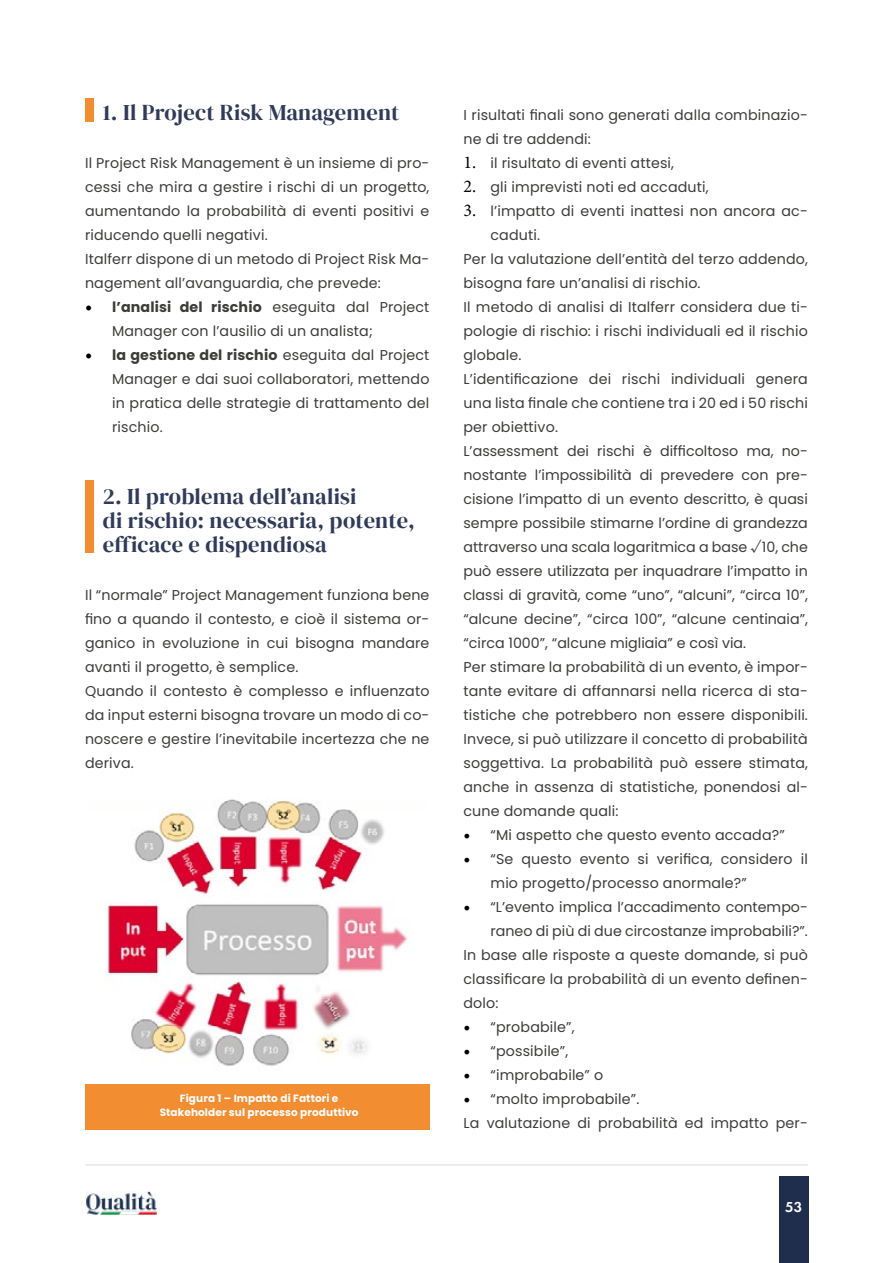
<style>
.page{position:relative;width:893px;height:1263px;background:#fff}
.page>*{position:absolute;margin:0;border:0;box-sizing:border-box;transform-origin:0 0}
.t1{font:22.5px/24px "DM Serif Display";letter-spacing:.01em;color:#303a59}
.t2{font:600 15px "Futura PT";color:#fff}
.t3{font:14.25px/24px "Poppins";letter-spacing:.01em;color:#3c3c3b}
.t4{font:700 10.5px/13.5px "Poppins";letter-spacing:.01em;color:#fff;text-align:center}
.s1{font-family:"Minion Pro";font-weight:700;font-size:18px;color:#000}
.s2{font-weight:700}
.s3{font-family:"Minion Pro";font-size:18px;color:#000}
</style>
<div class="page">
<hr style="left:85px;top:1164px;width:723px;height:1px;background:#dadada">
<div style="left:779px;top:1176px;width:30px;height:87px;background:#1f2e4d"></div>
<img style="left:86px;top:1191px;width:71px;height:24px">
<div style="left:85px;top:98px;width:9px;height:23px;background:#f28d32"></div>
<div style="left:85px;top:480px;width:9px;height:72px;background:#f28d32"></div>
<img style="left:107px;top:799px;width:301px;height:267px">
<div style="left:85px;top:1084px;width:344px;height:46px;background:#f28d32"></div>
<h1 class="t1" style="left:103px;top:102px;width:298px">1. Il Project Risk Management</h1>
<p class="t3" style="left:85px;top:151px;width:346px">Il Project Risk Management è un insieme di pro&shy;cessi che mira a gestire i rischi di un progetto, aumentando la probabilità di eventi positivi e riducendo quelli negativi.<br>Italferr dispone di un metodo di Project Risk Ma&shy;nagement all’avanguardia, che prevede:</p>
<p class="t3" style="left:112px;top:295px;width:319px;text-indent:-27px"><span class="s1">•</span> <span class="s2">l’analisi del rischio</span> eseguita dal Project<br>Manager con l’ausilio di un analista;</p>
<p class="t3" style="left:112px;top:343px;width:319px;text-align:justify;text-indent:-27px"><span class="s1">•</span> <span class="s2">la gestione del rischio</span> eseguita dal Project Manager e dai suoi collaboratori, mettendo in pratica delle strategie di trattamento del rischio.</p>
<h1 class="t1" style="left:103px;top:486px;width:313px">2. Il problema dell’analisi<br>di rischio: necessaria, potente, efficace e dispendiosa</h1>
<p class="t3" style="left:85px;top:583px;width:346px">Il “normale” Project Management funziona bene fino a quando il contesto, e cioè il sistema or&shy;ganico in evoluzione in cui bisogna mandare avanti il progetto, è semplice.<br>Quando il contesto è complesso e influenzato da input esterni bisogna trovare un modo di co&shy;noscere e gestire l’inevitabile incertezza che ne deriva.</p>
<p class="t4" style="left:160px;top:1092px;width:200px">Figura 1 – Impatto di Fattori e<br>Stakeholder sul processo produttivo</p>
<p class="t3" style="left:463px;top:103px;width:346px">I risultati finali sono generati dalla combinazio&shy;ne di tre addendi:</p>
<p class="t3" style="left:463px;top:151px;width:212px"><span class="s3">1.</span> il risultato di eventi attesi,</p>
<p class="t3" style="left:463px;top:175px;width:247px"><span class="s3">2.</span> gli imprevisti noti ed accaduti,</p>
<p class="t3" style="left:463px;top:199px;width:346px"><span class="s3">3.</span> l’impatto di eventi inattesi non ancora ac-</p>
<p class="t3" style="left:490px;top:223px;width:51px">caduti.</p>
<p class="t3" style="left:463px;top:247px;width:346px">Per la valutazione dell’entità del terzo addendo,</p>
<p class="t3" style="left:463px;top:271px;width:239px">bisogna fare un’analisi di rischio.</p>
<p class="t3" style="left:463px;top:295px;width:346px">Il metodo di analisi di Italferr considera due ti-</p>
<p class="t3" style="left:463px;top:319px;width:346px">pologie di rischio: i rischi individuali ed il rischio</p>
<p class="t3" style="left:463px;top:343px;width:59px">globale.</p>
<p class="t3" style="left:463px;top:367px;width:346px">L’identificazione dei rischi individuali genera</p>
<p class="t3" style="left:463px;top:391px;width:346px">una lista finale che contiene tra i 20 ed i 50 rischi</p>
<p class="t3" style="left:463px;top:415px;width:96px">per obiettivo.</p>
<p class="t3" style="left:463px;top:439px;width:346px">L’assessment dei rischi è difficoltoso ma, no-</p>
<p class="t3" style="left:463px;top:463px;width:346px">nostante l’impossibilità di prevedere con pre-</p>
<p class="t3" style="left:463px;top:487px;width:346px">cisione l’impatto di un evento descritto, è quasi</p>
<p class="t3" style="left:463px;top:511px;width:346px">sempre possibile stimarne l’ordine di grandezza</p>
<p class="t3" style="left:463px;top:535px;width:346px">attraverso una scala logaritmica a base √10, che</p>
<p class="t3" style="left:463px;top:559px;width:346px">può essere utilizzata per inquadrare l’impatto in</p>
<p class="t3" style="left:463px;top:583px;width:346px">classi di gravità, come “uno”, “alcuni”, “circa 10”,</p>
<p class="t3" style="left:463px;top:607px;width:346px">“alcune decine”, “circa 100”, “alcune centinaia”,</p>
<p class="t3" style="left:463px;top:631px;width:284px">“circa 1000”, “alcune migliaia” e così via.</p>
<p class="t3" style="left:463px;top:655px;width:346px">Per stimare la probabilità di un evento, è impor-</p>
<p class="t3" style="left:463px;top:679px;width:346px">tante evitare di affannarsi nella ricerca di sta-</p>
<p class="t3" style="left:463px;top:703px;width:346px">tistiche che potrebbero non essere disponibili.</p>
<p class="t3" style="left:463px;top:727px;width:346px">Invece, si può utilizzare il concetto di probabilità</p>
<p class="t3" style="left:463px;top:751px;width:346px">soggettiva. La probabilità può essere stimata,</p>
<p class="t3" style="left:463px;top:775px;width:346px">anche in assenza di statistiche, ponendosi al-</p>
<p class="t3" style="left:463px;top:799px;width:156px">cune domande quali:</p>
<p class="t3" style="left:463px;top:823px;width:323px"><span class="s3">•</span> “Mi aspetto che questo evento accada?”</p>
<p class="t3" style="left:490px;top:847px;width:319px;text-indent:-27px"><span class="s3">•</span> “Se questo evento si verifica, considero il mio progetto/processo anormale?”</p>
<p class="t3" style="left:463px;top:895px;width:346px"><span class="s3">•</span> “L’evento implica l’accadimento contempo-</p>
<p class="t3" style="left:490px;top:919px;width:319px">raneo di più di due circostanze improbabili?”.</p>
<p class="t3" style="left:463px;top:943px;width:346px">In base alle risposte a queste domande, si può</p>
<p class="t3" style="left:463px;top:967px;width:346px">classificare la probabilità di un evento definen-</p>
<p class="t3" style="left:463px;top:991px;width:36px">dolo:</p>
<p class="t3" style="left:463px;top:1015px;width:113px"><span class="s3">•</span> “probabile”,</p>
<p class="t3" style="left:463px;top:1039px;width:106px"><span class="s3">•</span> “possibile”,</p>
<p class="t3" style="left:463px;top:1063px;width:141px"><span class="s3">•</span> “improbabile” o</p>
<p class="t3" style="left:463px;top:1087px;width:346px"><span class="s3">•</span> “molto improbabile”.<br>La valutazione di probabilità ed impatto per-</p>
<p class="t2" style="left:785px;top:1197px;width:19px">53</p>
</div>
